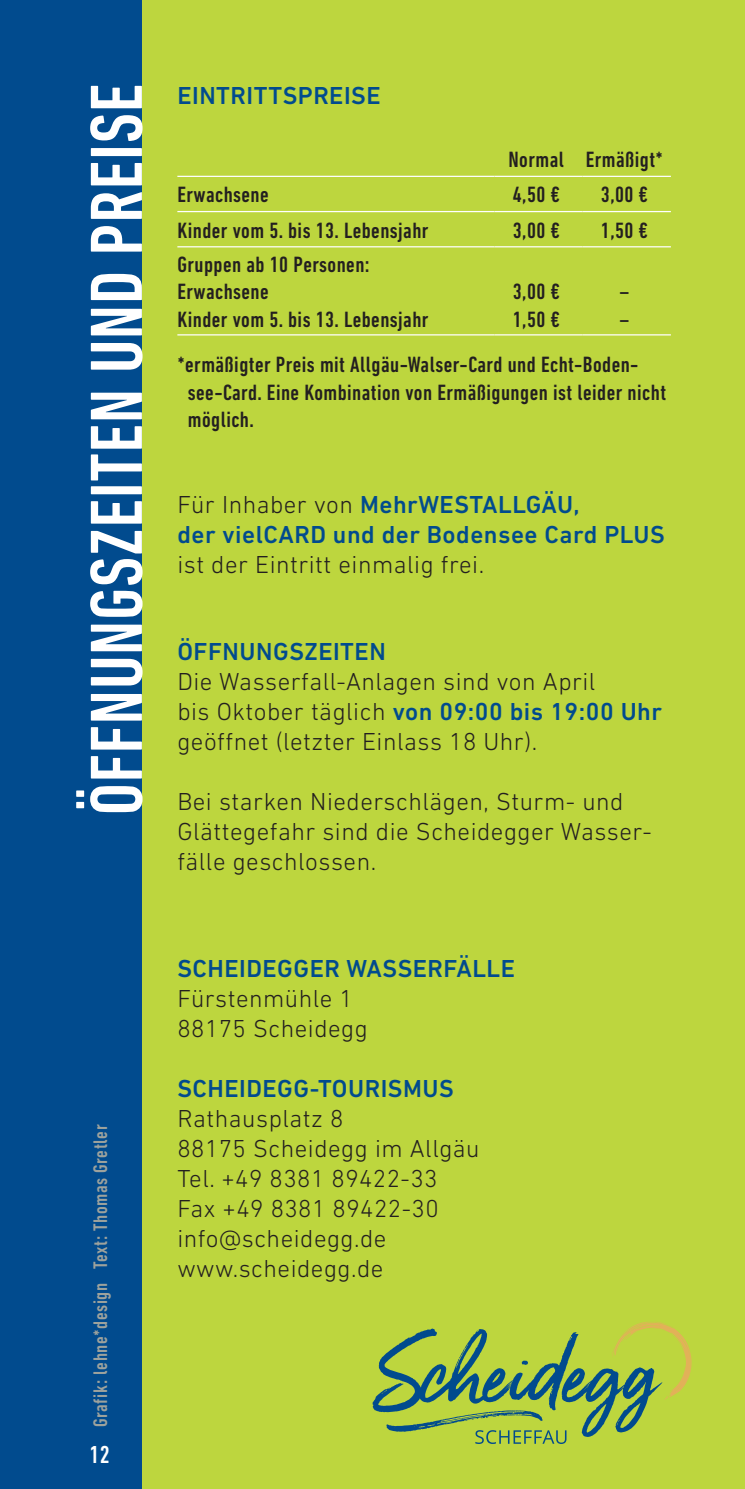
<style>
.page{position:relative;width:745px;height:1489px;background:#fff}
.page>*{position:absolute;margin:0;border:0;box-sizing:border-box;transform-origin:0 0}
.t1{font:500 condensed 75px "DIN Next W1 G";letter-spacing:.01em;color:#fff}
.t2{font:300 25px/30px "DIN Next W1 G";letter-spacing:.02em;color:#231f20}
.t3{font:500 25px/30px "DIN Next W1 G";letter-spacing:.02em;color:#014b8e}
.t4{font:500 condensed 25px "DIN Next W1 G";color:#fff}
.t5{font:500 condensed 22.5px/27.5px "DIN Next W1 G";letter-spacing:.02em;color:#231f20}
.t6{font:500 condensed 20px "DIN Next W1 G";letter-spacing:.03em;color:#9da29d}
.s1{font-weight:300;color:#231f20}
.s2{font-weight:500;color:#014b8e}
</style>
<div class="page">
<div style="left:0;top:0;width:744px;height:1488px;background:#bdd63e"></div>
<div style="left:0;top:0;width:142px;height:1488px;background:#014b8e"></div>
<hr style="left:177px;top:176px;width:317px;height:1px;background:#fff">
<hr style="left:494px;top:176px;width:88px;height:1px;background:#fff">
<hr style="left:582px;top:176px;width:88px;height:1px;background:#fff">
<hr style="left:177px;top:334px;width:317px;height:1px;background:#fff">
<hr style="left:494px;top:334px;width:88px;height:1px;background:#fff">
<hr style="left:582px;top:334px;width:88px;height:1px;background:#fff">
<hr style="left:177px;top:211px;width:317px;height:1px;background:#fff">
<hr style="left:494px;top:211px;width:88px;height:1px;background:#fff">
<hr style="left:582px;top:211px;width:88px;height:1px;background:#fff">
<hr style="left:177px;top:246px;width:317px;height:1px;background:#fff">
<hr style="left:494px;top:246px;width:88px;height:1px;background:#fff">
<hr style="left:582px;top:246px;width:88px;height:1px;background:#fff">
<svg style="left:372px;top:1322px;width:319px;height:121px"></svg>
<h1 class="t1" style="left:74px;top:815px;width:733px;rotate:-90deg">ÖFFNUNGSZEITEN UND PREISE</h1>
<p class="t6" style="left:89px;top:1426px;width:304px;rotate:-90deg">Grafik: lehne*design Text: Thomas Gretler</p>
<p class="t4" style="left:89px;top:1440px;width:22px">12</p>
<p class="t3" style="left:177px;top:80px;width:205px">EINTRITTSPREISE</p>
<p class="t5" style="left:508px;top:146px;width:156px">Normal Ermäßigt*</p>
<p class="t5" style="left:177px;top:181px;width:93px">Erwachsene</p>
<p class="t5" style="left:512px;top:181px;width:48px">4,50 €</p>
<p class="t5" style="left:600px;top:181px;width:48px">3,00 €</p>
<p class="t5" style="left:177px;top:216px;width:252px">Kinder vom 5. bis 13. Lebensjahr</p>
<p class="t5" style="left:512px;top:216px;width:48px">3,00 €</p>
<p class="t5" style="left:600px;top:216px;width:48px">1,50 €</p>
<p class="t5" style="left:177px;top:251px;width:252px">Gruppen ab 10 Personen:<br>Erwachsene<br>Kinder vom 5. bis 13. Lebensjahr</p>
<p class="t5" style="left:512px;top:278px;width:48px">3,00 €<br>1,50 €</p>
<p class="t5" style="left:619px;top:278px;width:11px">– –</p>
<p class="t5" style="left:188px;top:351px;width:479px;text-indent:-11px">*ermäßigter Preis mit Allgäu-Walser-Card und Echt-Boden&shy;see-Card. Eine Kombination von Ermäßigungen ist leider nicht möglich.</p>
<p class="t3" style="left:177px;top:489px;width:488px"><span class="s1">Für Inhaber von</span> MehrWESTALLGÄU,<br>der vielCARD und der Bodensee Card PLUS</p>
<p class="t2" style="left:177px;top:549px;width:308px">ist der Eintritt einmalig frei.</p>
<p class="t3" style="left:177px;top:636px;width:210px">ÖFFNUNGSZEITEN</p>
<p class="t2" style="left:177px;top:666px;width:486px">Die Wasserfall-Anlagen sind von April<br>bis Oktober täglich <span class="s2">von 09:00 bis 19:00 Uhr </span>geöffnet (letzter Einlass 18 Uhr).</p>
<p class="t2" style="left:177px;top:786px;width:475px">Bei starken Niederschlägen, Sturm- und<br>Glättegefahr sind die Scheidegger Wasser&shy;fälle geschlossen.</p>
<p class="t3" style="left:177px;top:953px;width:339px">SCHEIDEGGER WASSERFÄLLE</p>
<p class="t2" style="left:177px;top:983px;width:192px">Fürstenmühle 1<br>88175 Scheidegg</p>
<p class="t3" style="left:177px;top:1073px;width:278px">SCHEIDEGG-TOURISMUS</p>
<p class="t2" style="left:177px;top:1103px;width:303px">Rathausplatz 8<br>88175 Scheidegg im Allgäu<br>Tel. +49 8381 89422-33<br>Fax +49 8381 89422-30 info@scheidegg.de www.scheidegg.de</p>
</div>
